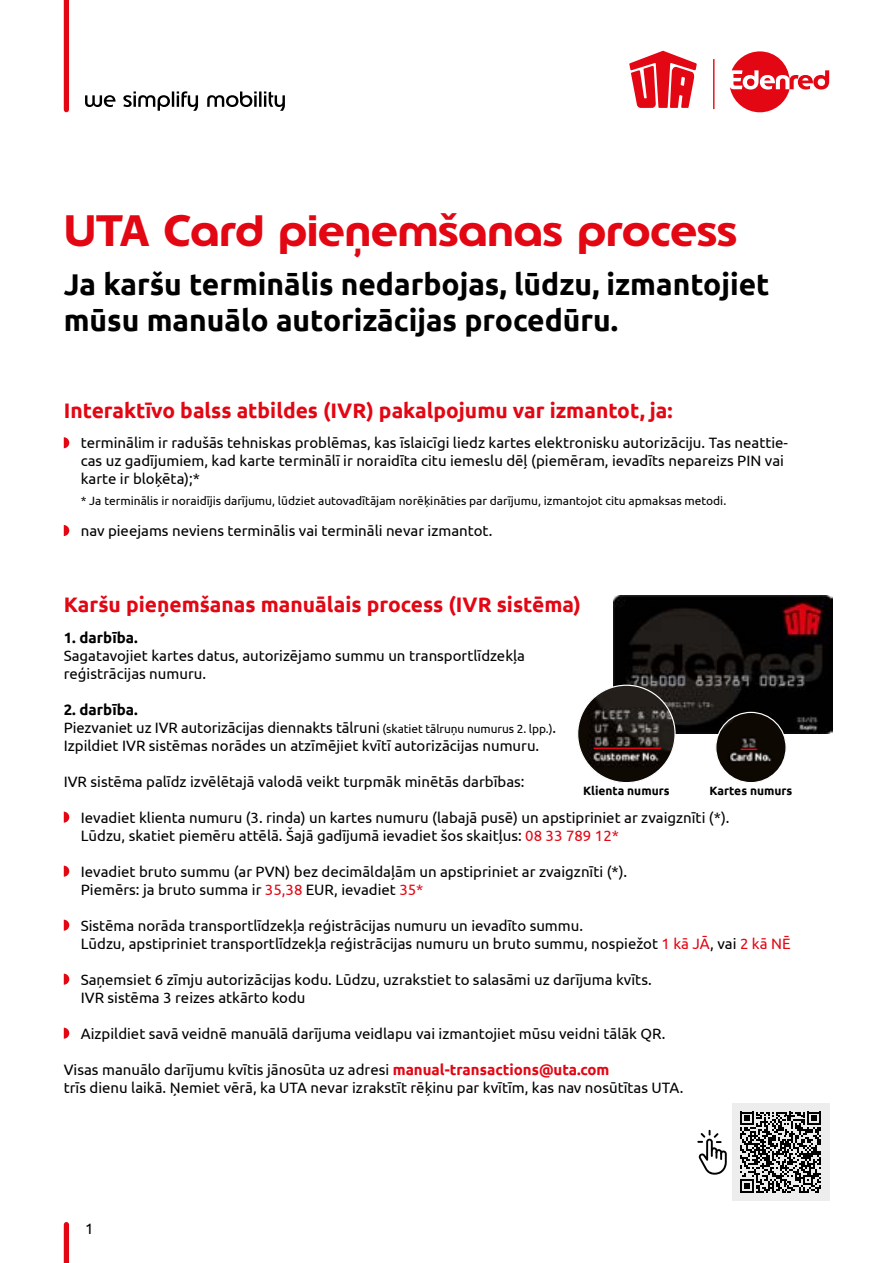
<style>
.page{position:relative;width:893px;height:1263px;background:#fff}
.page>*{position:absolute;margin:0;border:0;box-sizing:border-box;transform-origin:0 0}
.t1{font:700 43.5px "Edenred";color:#e30613}
.t2{font:700 30px/36px "Ubuntu";color:#000}
.t3{font:700 21px "Ubuntu";color:#e30613}
.t4{font:15px/18px "Ubuntu";color:#000}
.t5{font:700 15px "Ubuntu";color:#000}
.t6{font:12px "Ubuntu";color:#000}
.t7{font:700 12px "Ubuntu";color:#000}
.s1{font-weight:700}
.s2{font-size:12px}
.s3{color:#e30613}
.s4{font-weight:700;color:#e30613}
</style>
<div class="page">
<div style="left:64px;top:1224px;width:5px;height:39px;background:#e30613"></div>
<svg style="left:64px;top:437px;width:5px;height:11px"></svg>
<svg style="left:64px;top:525px;width:5px;height:11px"></svg>
<div style="left:64px;top:0;width:5px;height:110px;background:#e30613"></div>
<svg style="left:85px;top:91px;width:200px;height:20px"></svg>
<hr style="left:713px;top:59px;width:1px;height:50px;background:#e30613">
<svg style="left:730px;top:51px;width:99px;height:61px"></svg>
<svg style="left:629px;top:51px;width:68px;height:57px"></svg>
<svg style="left:64px;top:812px;width:5px;height:11px"></svg>
<svg style="left:64px;top:866px;width:5px;height:11px"></svg>
<svg style="left:64px;top:920px;width:5px;height:11px"></svg>
<svg style="left:64px;top:974px;width:5px;height:11px"></svg>
<svg style="left:64px;top:1028px;width:5px;height:11px"></svg>
<div style="left:732px;top:1103px;width:97px;height:98px;background:#ededed"></div>
<svg style="left:740px;top:1111px;width:81px;height:82px"></svg>
<img style="left:614px;top:596px;width:218px;height:137px">
<img style="left:578px;top:685px;width:97px;height:98px;border-radius:49px">
<img style="left:716px;top:712px;width:70px;height:71px;border-radius:35px">
<div style="left:715px;top:712px;width:72px;height:71px;border:1px solid #fff;border-radius:50%"></div>
<hr style="left:594px;top:747px;width:66px;height:2px;background:#e30613">
<svg style="left:741px;top:748px;width:16px;height:2px"></svg>
<svg style="left:697px;top:1130px;width:30px;height:45px"></svg>
<h1 class="t1" style="left:64px;top:201px;width:675px">UTA Card pieņemšanas process</h1>
<h2 class="t2" style="left:64px;top:266px;width:707px">Ja karšu terminālis nedarbojas, lūdzu, izmantojiet mūsu manuālo autorizācijas procedūru.</h2>
<h3 class="t3" style="left:64px;top:397px;width:610px">Interaktīvo balss atbildes (IVR) pakalpojumu var izmantot, ja:</h3>
<p class="t4" style="left:81px;top:433px;width:709px">terminālim ir radušās tehniskas problēmas, kas īslaicīgi liedz kartes elektronisku autorizāciju. Tas neattie&shy;cas uz gadījumiem, kad karte terminālī ir noraidīta citu iemeslu dēļ (piemēram, ievadīts nepareizs PIN vai karte ir bloķēta);*</p>
<p class="t6" style="left:81px;top:494px;width:647px">* Ja terminālis ir noraidījis darījumu, lūdziet autovadītājam norēķināties par darījumu, izmantojot citu apmaksas metodi.</p>
<p class="t4" style="left:81px;top:521px;width:413px">nav pieejams neviens terminālis vai termināli nevar izmantot.</p>
<h3 class="t3" style="left:64px;top:592px;width:519px">Karšu pieņemšanas manuālais process (IVR sistēma)</h3>
<p class="t5" style="left:64px;top:628px;width:75px">1. darbība.</p>
<p class="t4" style="left:64px;top:646px;width:463px">Sagatavojiet kartes datus, autorizējamo summu un transportlīdzekļa reģistrācijas numuru.</p>
<p class="t4" style="left:64px;top:700px;width:494px"><span class="s1">2. darbība.<br></span>Piezvaniet uz IVR autorizācijas diennakts tālruni <span class="s2">(skatiet tālruņu numurus 2. lpp.)</span>.<br>Izpildiet IVR sistēmas norādes un atzīmējiet kvītī autorizācijas numuru.</p>
<p class="t4" style="left:64px;top:772px;width:462px">IVR sistēma palīdz izvēlētajā valodā veikt turpmāk minētās darbības:</p>
<p class="t4" style="left:81px;top:808px;width:650px">Ievadiet klienta numuru (3. rinda) un kartes numuru (labajā pusē) un apstipriniet ar zvaigznīti (*).<br>Lūdzu, skatiet piemēru attēlā. Šajā gadījumā ievadiet šos skaitļus: <span class="s3">08 33 789 12*</span></p>
<p class="t4" style="left:81px;top:862px;width:548px">Ievadiet bruto summu (ar PVN) bez decimāldaļām un apstipriniet ar zvaigznīti (*).<br>Piemērs: ja bruto summa ir <span class="s3">35,38</span> EUR, ievadiet <span class="s3">35*</span></p>
<p class="t4" style="left:81px;top:916px;width:711px">Sistēma norāda transportlīdzekļa reģistrācijas numuru un ievadīto summu.<br>Lūdzu, apstipriniet transportlīdzekļa reģistrācijas numuru un bruto summu, nospiežot <span class="s3">1 kā JĀ</span>, vai <span class="s3">2 kā NĒ</span></p>
<p class="t4" style="left:81px;top:970px;width:572px">Saņemsiet 6 zīmju autorizācijas kodu. Lūdzu, uzrakstiet to salasāmi uz darījuma kvīts.<br>IVR sistēma 3 reizes atkārto kodu</p>
<p class="t4" style="left:81px;top:1024px;width:586px">Aizpildiet savā veidnē manuālā darījuma veidlapu vai izmantojiet mūsu veidni tālāk QR.</p>
<p class="t4" style="left:64px;top:1060px;width:621px">Visas manuālo darījumu kvītis jānosūta uz adresi <span class="s4">manual-transactions@uta.com<br></span>trīs dienu laikā. Ņemiet vērā, ka UTA nevar izrakstīt rēķinu par kvītīm, kas nav nosūtītas UTA.</p>
<p class="t7" style="left:583px;top:784px;width:88px">Klienta numurs</p>
<p class="t7" style="left:709px;top:784px;width:85px">Kartes numurs</p>
<p class="t4" style="left:85px;top:1219px;width:10px">1</p>
</div>
